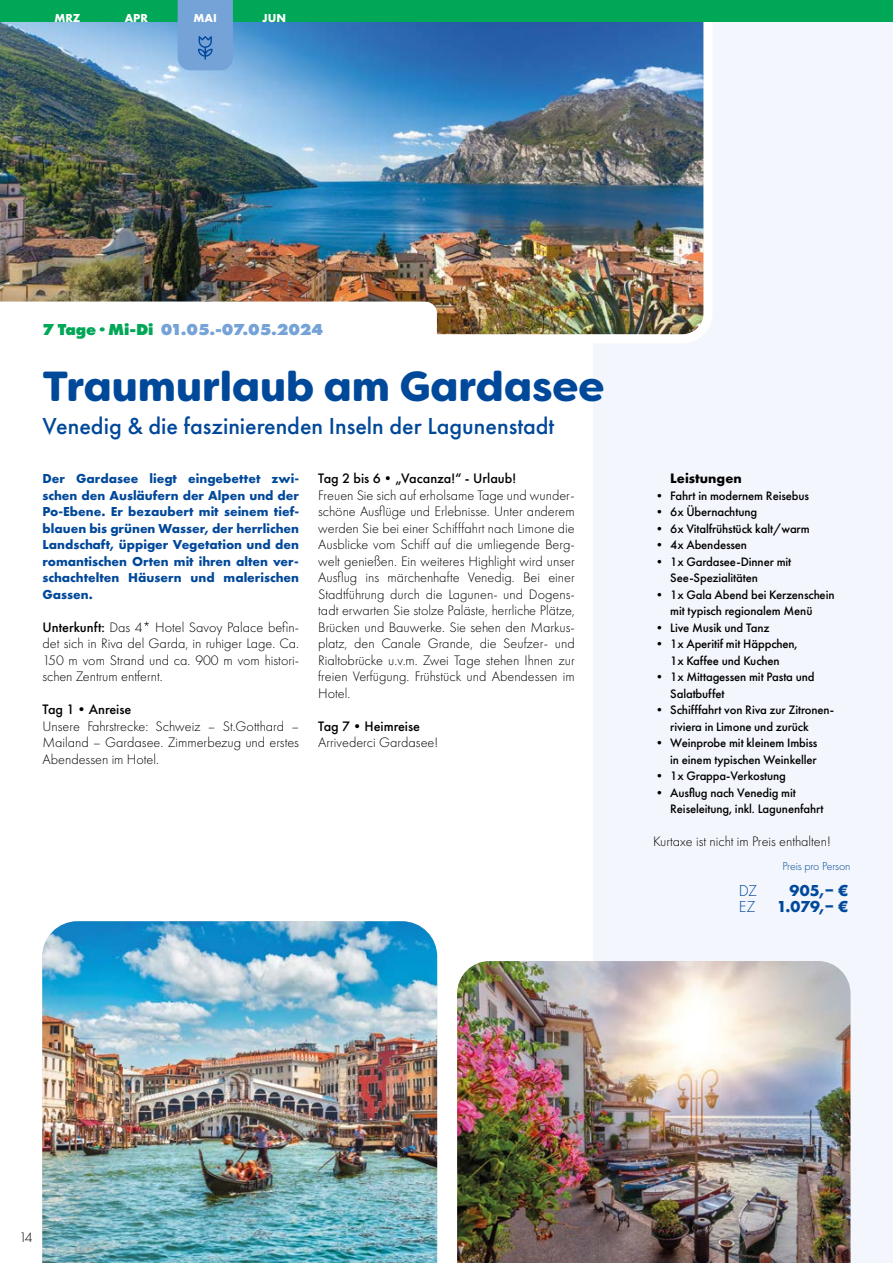
<style>
.page{position:relative;width:893px;height:1263px;background:#fff}
.page>*{position:absolute;margin:0;border:0;box-sizing:border-box;transform-origin:0 0}
.t1{font:900 42px "Filson Soft";color:#00489a}
.t2{font:500 24px "Futura PT";color:#00489a}
.t3{font:800 16.5px "Futura PT";letter-spacing:-.01em;color:#75a2d7}
.t4{font:700 16.5px "Futura PT";color:#00489a}
.t5{font:300 16.5px "Futura PT";color:#00489a}
.t6{font:300 14.25px/16.5px "Futura PT";color:#000;text-align:justify}
.t7{font:500 14.25px "Futura PT";color:#000}
.t8{font:700 14.25px "Futura PT";color:#000}
.t9{font:700 13.5px/16.5px "Futura PT";color:#00489a;text-align:justify}
.t10{font:500 12.75px/16.5px "Futura PT";letter-spacing:-.01em;color:#000}
.t11{font:300 12px "Futura PT";letter-spacing:-.01em;color:#00489a}
.t12{font:700 12px "Futura PT";color:#fff}
.s1{color:#00a757}
.s2{font-weight:500}
</style>
<div class="page">
<div style="left:594px;top:0;width:299px;height:1263px;background:#f3f6fc"></div>
<img style="left:0;top:22px;width:712px;height:321px">
<div style="left:0;top:0;width:893px;height:22px;background:#00a757"></div>
<svg style="left:0;top:302px;width:437px;height:41px"></svg>
<svg style="left:178px;top:0;width:55px;height:70px;background:#719fd5"></svg>
<img style="left:457px;top:961px;width:393px;height:302px">
<img style="left:42px;top:921px;width:395px;height:342px">
<p class="t12" style="left:54px;top:10px;width:28px">MRZ</p>
<p class="t12" style="left:125px;top:10px;width:25px">APR</p>
<p class="t12" style="left:194px;top:10px;width:25px">MAI</p>
<p class="t12" style="left:262px;top:10px;width:25px">JUN</p>
<p class="t3" style="left:43px;top:318px;width:282px"><span class="s1">7 Tage · Mi-Di</span> 01.05.-07.05.2024</p>
<h1 class="t1" style="left:43px;top:359px;width:563px">Traumurlaub am Gardasee</h1>
<h2 class="t2" style="left:43px;top:411px;width:513px">Venedig &amp; die faszinierenden Inseln der Lagunenstadt</h2>
<p class="t9" style="left:43px;top:470px;width:258px">Der Gardasee liegt eingebettet zwi&shy;schen den Ausläufern der Alpen und der Po-Ebene. Er bezaubert mit seinem tief&shy;blauen bis grünen Wasser, der herrlichen Landschaft, üppiger Vegetation und den romantischen Orten mit ihren alten ver&shy;schachtelten Häusern und malerischen Gassen.</p>
<p class="t6" style="left:43px;top:619px;width:258px"><span class="s2">Unterkunft:</span> Das 4* Hotel Savoy Palace befin&shy;det sich in Riva del Garda, in ruhiger Lage. Ca.<br>150 m vom Strand und ca. 900 m vom histori&shy;schen Zentrum entfernt.</p>
<p class="t7" style="left:43px;top:701px;width:90px">Tag 1•Anreise</p>
<p class="t6" style="left:43px;top:718px;width:258px">Unsere Fahrstrecke: Schweiz – St.Gotthard – Mailand – Gardasee. Zimmerbezug und erstes Abendessen im Hotel.</p>
<p class="t7" style="left:318px;top:470px;width:199px">Tag 2 bis 6•„Vacanza!“ - Urlaub!</p>
<p class="t6" style="left:318px;top:487px;width:258px">Freuen Sie sich auf erholsame Tage und wunder&shy;schöne Ausflüge und Erlebnisse. Unter anderem werden Sie bei einer Schifffahrt nach Limone die Ausblicke vom Schiff auf die umliegende Berg&shy;welt genießen. Ein weiteres Highlight wird unser Ausflug ins märchenhafte Venedig. Bei einer Stadtführung durch die Lagunen- und Dogens&shy;tadt erwarten Sie stolze Paläste, herrliche Plätze, Brücken und Bauwerke. Sie sehen den Markus&shy;platz, den Canale Grande, die Seufzer- und Rialtobrücke u.v.m. Zwei Tage stehen Ihnen zur freien Verfügung. Frühstück und Abendessen im Hotel.</p>
<p class="t7" style="left:318px;top:717px;width:103px">Tag 7•Heimreise</p>
<p class="t6" style="left:318px;top:734px;width:121px">Arrivederci Gardasee!</p>
<p class="t8" style="left:670px;top:469px;width:73px">Leistungen</p>
<p class="t10" style="left:653px;top:487px;width:157px">• Fahrt in modernem Reisebus</p>
<p class="t10" style="left:653px;top:504px;width:105px">• 6x Übernachtung</p>
<p class="t10" style="left:653px;top:520px;width:158px">• 6x Vitalfrühstück kalt/warm</p>
<p class="t10" style="left:653px;top:537px;width:95px">• 4x Abendessen</p>
<p class="t10" style="left:670px;top:553px;width:123px;text-indent:-17px">• 1x Gardasee-Dinner mit<br>See-Spezialitäten</p>
<p class="t10" style="left:653px;top:586px;width:183px;text-align:center">• 1x Gala Abend bei Kerzenschein mit typisch regionalem Menü</p>
<p class="t10" style="left:653px;top:619px;width:118px">• Live Musik und Tanz</p>
<p class="t10" style="left:653px;top:635px;width:146px;text-align:center">• 1x Aperitif mit Häppchen,<br>1x Kaffee und Kuchen</p>
<p class="t10" style="left:670px;top:668px;width:146px;text-indent:-17px">• 1x Mittagessen mit Pasta und<br>Salatbuffet</p>
<p class="t10" style="left:653px;top:701px;width:181px;text-align:center">• Schifffahrt von Riva zur Zitronen&shy;riviera in Limone und zurück</p>
<p class="t10" style="left:653px;top:734px;width:166px;text-align:right">• Weinprobe mit kleinem Imbiss in einem typischen Weinkeller</p>
<p class="t10" style="left:653px;top:767px;width:134px">• 1x Grappa-Verkostung</p>
<p class="t10" style="left:670px;top:784px;width:155px;text-indent:-17px">• Ausflug nach Venedig mit<br>Reiseleitung, inkl. Lagunenfahrt</p>
<p class="t6" style="left:653px;top:833px;width:179px">Kurtaxe ist nicht im Preis enthalten!</p>
<p class="t11" style="left:782px;top:859px;width:70px">Preis pro Person</p>
<p class="t5" style="left:739px;top:881px;width:20px">DZ</p>
<p class="t4" style="left:789px;top:879px;width:60px">905,‒ €</p>
<p class="t5" style="left:739px;top:897px;width:18px">EZ</p>
<p class="t4" style="left:777px;top:896px;width:73px">1.079,‒ €</p>
<p class="t6" style="left:19px;top:1229px;width:15px">14</p>
</div>
